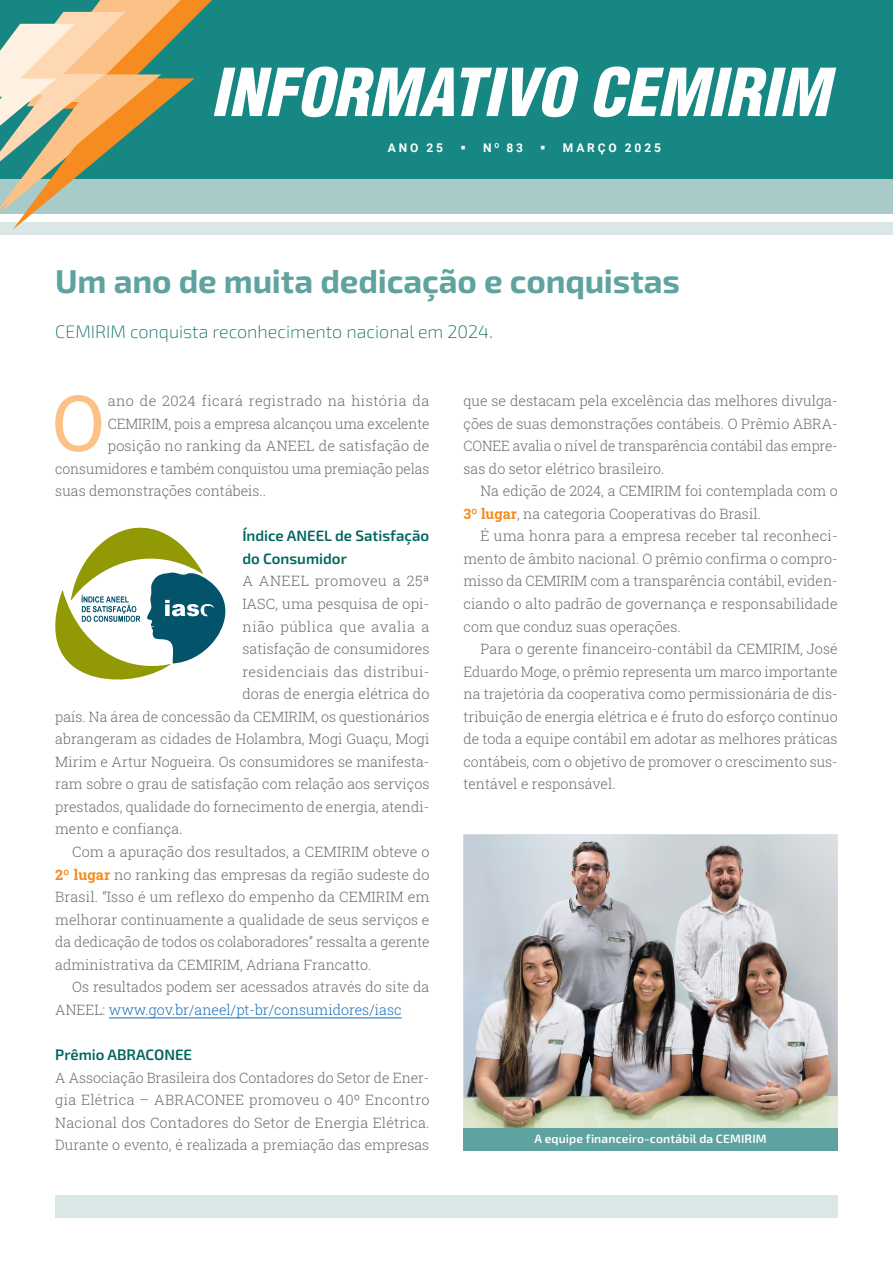
<style>
.page{position:relative;width:893px;height:1263px;background:#fff}
.page>*{position:absolute;margin:0;border:0;box-sizing:border-box;transform-origin:0 0}
.Textos_-_c__capitular{font:77.7px "Roboto Slab";color:#fcc187}
.t1{font:italic 900 condensed 64.5px "Helvetica";color:#fff}
.Títulos{font:700 33px "Exo 2";letter-spacing:-.005em;color:#5fa3a1}
.Títulos-2{font:200 18px "Exo 2";color:#00665d}
.Intertítulo{font:600 15px/22.5px "Exo 2";color:#00665d}
.Textos{font:300 14.25px/22.5px "Roboto Slab";color:#6c6d70;text-align:justify}
.Textos_-_1a_linha_sem_recuo{font:300 14.25px/22.5px "Roboto Slab";color:#6c6d70;text-align:justify}
.Textos_-_c__capitular-2{font:300 14.25px "Roboto Slab";color:#6c6d70}
.Textos_-_c__capitular-3{font:300 14.25px "Roboto Slab";letter-spacing:.03em;color:#6c6d70}
.Textos_-_1a_linha_sem_recuo-2{font:300 14.25px "Roboto Slab";letter-spacing:.025em;color:#6c6d70}
.Textos_-_1a_linha_sem_recuo-3{font:300 14.25px "Roboto Slab";letter-spacing:.04em;color:#6c6d70}
.Textos_-_1a_linha_sem_recuo-4{font:300 14.25px "Roboto Slab";letter-spacing:.03em;color:#6c6d70}
.Legenda_fotos{font:600 12px "Exo 2";letter-spacing:.015em;color:#fff}
.t2{font:700 12px "Roboto";letter-spacing:.235em;color:#fff}
.s1{font-weight:700;color:#f68b1f}
.s2{color:#1f6fb8}
</style>
<div class="page">
<div style="left:55px;top:1195px;width:783px;height:23px;background:#d9e7e7"></div>
<hr style="left:109px;top:1018px;width:293px;height:1px;background:#1f6fb8">
<svg style="left:55px;top:527px;width:171px;height:153px"></svg>
<img style="left:463px;top:834px;width:375px;height:294px">
<div style="left:463px;top:1128px;width:375px;height:22px;background:#5fa3a1"></div>
<div style="left:0;top:0;width:893px;height:213px;background:#168783"></div>
<div style="left:0;top:180px;width:893px;height:34px;background:#a8cac9"></div>
<div style="left:0;top:222px;width:893px;height:13px;background:#d9e7e7"></div>
<svg style="left:12px;top:0;width:200px;height:230px"></svg>
<svg style="left:0;top:0;width:186px;height:213px"></svg>
<p class="t1" style="left:210px;top:52px;width:620px">INFORMATIVO CEMIRIM</p>
<p class="t2" style="left:388px;top:140px;width:57px">ANO 25</p>
<p class="t2" style="left:460px;top:140px;width:64px">▪ N<sup>O</sup> 83</p>
<p class="t2" style="left:540px;top:140px;width:122px">▪ MARÇO 2025</p>
<p class="Títulos" style="left:55px;top:258px;width:626px">Um ano de muita dedicação e conquistas</p>
<p class="Títulos-2" style="left:55px;top:319px;width:439px">CEMIRIM conquista reconhecimento nacional em 2024.</p>
<p class="Textos_-_c__capitular" style="left:53px;top:370px;width:53px">O</p>
<p class="Textos_-_c__capitular-3" style="left:108px;top:391px;width:323px">ano de 2024 ficará registrado na história da</p>
<p class="Textos_-_c__capitular-2" style="left:108px;top:414px;width:323px">CEMIRIM, pois a empresa alcançou uma excelente</p>
<p class="Textos_-_c__capitular-2" style="left:108px;top:436px;width:323px">posição no ranking da ANEEL de satisfação de</p>
<p class="Textos_-_c__capitular-2" style="left:55px;top:459px;width:376px">consumidores e também conquistou uma premiação pelas</p>
<p class="Textos_-_c__capitular-2" style="left:55px;top:481px;width:212px">suas demonstrações contábeis..</p>
<p class="Intertítulo" style="left:242px;top:524px;width:188px">Índice ANEEL de Satisfação do Consumidor</p>
<p class="Textos_-_1a_linha_sem_recuo-4" style="left:242px;top:571px;width:189px">A ANEEL promoveu a 25ª</p>
<p class="Textos_-_1a_linha_sem_recuo" style="left:242px;top:592px;width:189px">IASC, uma pesquisa de opi-</p>
<p class="Textos_-_1a_linha_sem_recuo-3" style="left:242px;top:616px;width:189px">nião pública que avalia a</p>
<p class="Textos_-_1a_linha_sem_recuo" style="left:242px;top:637px;width:189px">satisfação de consumidores</p>
<p class="Textos_-_1a_linha_sem_recuo-2" style="left:242px;top:662px;width:189px">residenciais das distribui-</p>
<p class="Textos_-_1a_linha_sem_recuo" style="left:242px;top:682px;width:189px">doras de energia elétrica do</p>
<p class="Textos_-_1a_linha_sem_recuo" style="left:55px;top:705px;width:376px">país. Na área de concessão da CEMIRIM, os questionários</p>
<p class="Textos_-_1a_linha_sem_recuo" style="left:55px;top:727px;width:376px">abrangeram as cidades de Holambra, Mogi Guaçu, Mogi</p>
<p class="Textos_-_1a_linha_sem_recuo" style="left:55px;top:750px;width:376px">Mirim e Artur Nogueira. Os consumidores se manifesta-</p>
<p class="Textos_-_1a_linha_sem_recuo" style="left:55px;top:772px;width:376px">ram sobre o grau de satisfação com relação aos serviços</p>
<p class="Textos_-_1a_linha_sem_recuo" style="left:55px;top:795px;width:376px">prestados, qualidade do fornecimento de energia, atendi-</p>
<p class="Textos_-_1a_linha_sem_recuo" style="left:55px;top:818px;width:129px">mento e confiança.</p>
<p class="Textos" style="left:55px;top:840px;width:376px;text-indent:17px">Com a apuração dos resultados, a CEMIRIM obteve o <span class="s1">2º lugar</span> no ranking das empresas da região sudeste do Brasil. “Isso é um reflexo do empenho da CEMIRIM em melhorar continuamente a qualidade de seus serviços e da dedicação de todos os colaboradores” ressalta a gerente administrativa da CEMIRIM, Adriana Francatto.</p>
<p class="Textos" style="left:55px;top:975px;width:376px;text-indent:17px">Os resultados podem ser acessados através do site da<br>ANEEL: <span class="s2">www.gov.br/aneel/pt-br/consumidores/iasc</span></p>
<p class="Intertítulo" style="left:55px;top:1043px;width:138px">Prêmio ABRACONEE</p>
<p class="Textos_-_1a_linha_sem_recuo" style="left:55px;top:1066px;width:376px">A Associação Brasileira dos Contadores do Setor de Ener&shy;gia Elétrica – ABRACONEE promoveu o 40º Encontro Nacional dos Contadores do Setor de Energia Elétrica.<br>Durante o evento, é realizada a premiação das empresas</p>
<p class="Textos_-_1a_linha_sem_recuo" style="left:463px;top:389px;width:376px">que se destacam pela excelência das melhores divulga&shy;ções de suas demonstrações contábeis. O Prêmio ABRA-CONEE avalia o nível de transparência contábil das empre&shy;sas do setor elétrico brasileiro.</p>
<p class="Textos" style="left:463px;top:479px;width:376px;text-indent:17px">Na edição de 2024, a CEMIRIM foi contemplada com o<br><span class="s1">3º lugar</span>, na categoria Cooperativas do Brasil.</p>
<p class="Textos" style="left:463px;top:524px;width:376px;text-indent:17px">É uma honra para a empresa receber tal reconheci&shy;mento de âmbito nacional. O prêmio confirma o compro&shy;misso da CEMIRIM com a transparência contábil, eviden&shy;ciando o alto padrão de governança e responsabilidade com que conduz suas operações.</p>
<p class="Textos" style="left:463px;top:637px;width:376px;text-indent:17px">Para o gerente financeiro-contábil da CEMIRIM, José Eduardo Moge, o prêmio representa um marco importante na trajetória da cooperativa como permissionária de dis&shy;tribuição de energia elétrica e é fruto do esforço contínuo de toda a equipe contábil em adotar as melhores práticas contábeis, com o objetivo de promover o crescimento sus&shy;tentável e responsável.</p>
<p class="Legenda_fotos" style="left:534px;top:1130px;width:234px">A equipe financeiro-contábil da CEMIRIM</p>
</div>
